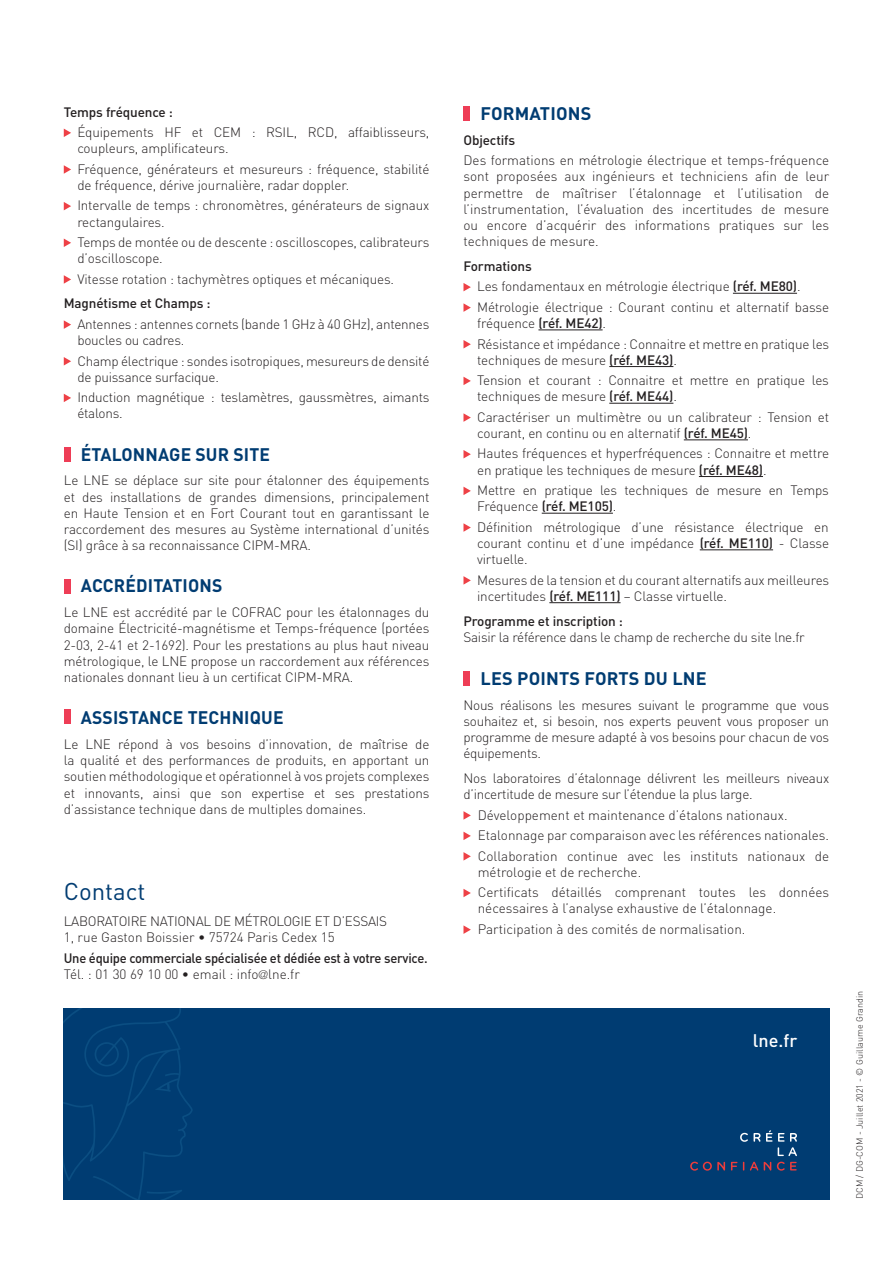
<style>
.page{position:relative;width:893px;height:1263px;background:#fff}
.page>*{position:absolute;margin:0;border:0;box-sizing:border-box;transform-origin:0 0}
.t1{font:24px "DINOT";color:#003c72}
.t2{font:700 18px "DINOT";letter-spacing:.01em;color:#003c72}
.t3{font:500 18px "DINOT";color:#fff}
.t4{font:300 13.5px/16.2px "DINOT";letter-spacing:-.01em;color:#231f20}
.t5{font:500 13.5px/16.5px "DINOT";letter-spacing:-.02em;color:#231f20;scale:.96 1}
.t6{font:500 13.5px "DINOT";letter-spacing:-.02em;color:#231f20}
.t7{font:300 9px "DINOT";color:#231f20}
.s1{font-weight:300}
.s2{font-family:"Helvetica Neue";font-weight:100;font-stretch:condensed;font-size:12px}
.s3{font-weight:500}
</style>
<div class="page">
<svg style="left:64px;top:129px;width:7px;height:8px"></svg>
<svg style="left:64px;top:165px;width:7px;height:9px"></svg>
<svg style="left:64px;top:202px;width:7px;height:8px"></svg>
<svg style="left:64px;top:239px;width:7px;height:8px"></svg>
<svg style="left:64px;top:275px;width:7px;height:9px"></svg>
<svg style="left:64px;top:320px;width:7px;height:9px"></svg>
<svg style="left:64px;top:357px;width:7px;height:8px"></svg>
<svg style="left:64px;top:394px;width:7px;height:8px"></svg>
<div style="left:64px;top:1008px;width:765px;height:191px;background:#003c72"></div>
<svg style="left:750px;top:1162px;width:8px;height:9px"></svg>
<svg style="left:764px;top:1162px;width:7px;height:8px"></svg>
<svg style="left:690px;top:1162px;width:35px;height:8px"></svg>
<svg style="left:731px;top:1162px;width:6px;height:8px"></svg>
<svg style="left:777px;top:1162px;width:20px;height:8px"></svg>
<svg style="left:740px;top:1130px;width:32px;height:12px"></svg>
<svg style="left:778px;top:1133px;width:19px;height:23px"></svg>
<div style="left:64px;top:579px;width:7px;height:15px;background:#ee3d56"></div>
<svg style="left:64px;top:1008px;width:129px;height:191px"></svg>
<svg style="left:463px;top:811px;width:8px;height:9px"></svg>
<svg style="left:463px;top:832px;width:8px;height:8px"></svg>
<svg style="left:463px;top:852px;width:8px;height:8px"></svg>
<svg style="left:463px;top:889px;width:8px;height:8px"></svg>
<svg style="left:463px;top:925px;width:8px;height:9px"></svg>
<div style="left:463px;top:671px;width:7px;height:15px;background:#ee3d56"></div>
<hr style="left:733px;top:293px;width:64px;height:1px;background:#231f20">
<hr style="left:538px;top:329px;width:65px;height:1px;background:#231f20">
<hr style="left:609px;top:366px;width:64px;height:1px;background:#231f20">
<hr style="left:609px;top:403px;width:64px;height:1px;background:#231f20">
<hr style="left:684px;top:439px;width:64px;height:1px;background:#231f20">
<hr style="left:699px;top:476px;width:64px;height:1px;background:#231f20">
<hr style="left:542px;top:513px;width:71px;height:1px;background:#231f20">
<hr style="left:700px;top:549px;width:73px;height:1px;background:#231f20">
<hr style="left:549px;top:602px;width:72px;height:1px;background:#231f20">
<svg style="left:463px;top:283px;width:8px;height:8px"></svg>
<svg style="left:463px;top:303px;width:8px;height:9px"></svg>
<svg style="left:463px;top:340px;width:8px;height:8px"></svg>
<svg style="left:463px;top:377px;width:8px;height:8px"></svg>
<svg style="left:463px;top:413px;width:8px;height:9px"></svg>
<svg style="left:463px;top:450px;width:8px;height:8px"></svg>
<svg style="left:463px;top:487px;width:8px;height:8px"></svg>
<svg style="left:463px;top:523px;width:8px;height:9px"></svg>
<svg style="left:463px;top:576px;width:8px;height:9px"></svg>
<div style="left:64px;top:447px;width:7px;height:15px;background:#ee3d56"></div>
<div style="left:64px;top:709px;width:7px;height:15px;background:#ee3d56"></div>
<div style="left:463px;top:106px;width:7px;height:15px;background:#ee3d56"></div>
<p class="t6" style="left:64px;top:103px;width:111px">Temps fréquence :</p>
<p class="t4" style="left:77px;top:124px;width:354px">Équipements HF et CEM : RSIL, RCD, affaiblisseurs, coupleurs, amplificateurs.</p>
<p class="t4" style="left:77px;top:161px;width:354px">Fréquence, générateurs et mesureurs : fréquence, stabilité de fréquence, dérive journalière, radar doppler.</p>
<p class="t4" style="left:77px;top:197px;width:354px">Intervalle de temps : chronomètres, générateurs de signaux rectangulaires.</p>
<p class="t4" style="left:77px;top:234px;width:354px">Temps de montée ou de descente : oscilloscopes, calibrateurs d’oscilloscope.</p>
<p class="t4" style="left:77px;top:271px;width:318px">Vitesse rotation : tachymètres optiques et mécaniques.</p>
<p class="t6" style="left:64px;top:295px;width:148px">Magnétisme et Champs :</p>
<p class="t4" style="left:77px;top:316px;width:354px">Antennes : antennes cornets (bande 1 GHz à 40 GHz), antennes boucles ou cadres.</p>
<p class="t4" style="left:77px;top:352px;width:354px">Champ électrique : sondes isotropiques, mesureurs de densité de puissance surfacique.</p>
<p class="t4" style="left:77px;top:389px;width:354px">Induction magnétique : teslamètres, gaussmètres, aimants étalons.</p>
<h2 class="t2" style="left:81px;top:442px;width:191px">ÉTALONNAGE SUR SITE</h2>
<p class="t4" style="left:64px;top:472px;width:367px;text-align:justify">Le LNE se déplace sur site pour étalonner des équipements et des installations de grandes dimensions, principalement en Haute Tension et en Fort Courant tout en garantissant le raccordement des mesures au Système international d’unités (SI) grâce à sa reconnaissance CIPM-MRA.</p>
<h2 class="t2" style="left:81px;top:574px;width:143px">ACCRÉDITATIONS</h2>
<p class="t4" style="left:64px;top:604px;width:367px;text-align:justify">Le LNE est accrédité par le COFRAC pour les étalonnages du domaine Électricité-magnétisme et Temps-fréquence (portées 2-03, 2-41 et 2-1692). Pour les prestations au plus haut niveau métrologique, le LNE propose un raccordement aux références nationales donnant lieu à un certificat CIPM-MRA.</p>
<h2 class="t2" style="left:81px;top:706px;width:204px">ASSISTANCE TECHNIQUE</h2>
<p class="t4" style="left:64px;top:736px;width:367px;text-align:justify">Le LNE répond à vos besoins d’innovation, de maîtrise de la qualité et des performances de produits, en apportant un soutien méthodologique et opérationnel à vos projets complexes et innovants, ainsi que son expertise et ses prestations d’assistance technique dans de multiples domaines.</p>
<h1 class="t1" style="left:64px;top:876px;width:83px">Contact</h1>
<p class="t4" style="left:64px;top:912px;width:325px">LABORATOIRE NATIONAL DE MÉTROLOGIE ET D’ESSAIS<br>1, rue Gaston Boissier • 75724 Paris Cedex 15</p>
<p class="t5" style="left:64px;top:949px;width:381px">Une équipe commerciale spécialisée et dédiée est à votre service.<br><span class="s1">Tél. : 01 30 69 10 00 • email : info</span><span class="s2">@</span><span class="s1">lne.fr</span></p>
<h2 class="t2" style="left:481px;top:102px;width:112px">FORMATIONS</h2>
<p class="t6" style="left:463px;top:131px;width:53px">Objectifs</p>
<p class="t4" style="left:463px;top:152px;width:367px;text-align:justify">Des formations en métrologie électrique et temps-fréquence sont proposées aux ingénieurs et techniciens afin de leur permettre de maîtriser l’étalonnage et l’utilisation de l’instrumentation, l’évaluation des incertitudes de mesure ou encore d’acquérir des informations pratiques sur les techniques de mesure.</p>
<p class="t4" style="left:477px;top:256px;width:353px;line-height:20.4px;text-indent:-14px"><span class="s3">Formations<br></span>Les fondamentaux en métrologie électrique <span class="s3">(réf. ME80)</span>.<br>Métrologie électrique : Courant continu et alternatif basse</p>
<p class="t4" style="left:477px;top:313px;width:354px;line-height:20.4px">fréquence <span class="s3">(réf. ME42)</span>.<br>Résistance et impédance : Connaitre et mettre en pratique les</p>
<p class="t4" style="left:477px;top:349px;width:353px;line-height:20.4px">techniques de mesure <span class="s3">(réf. ME43)</span>.<br>Tension et courant : Connaitre et mettre en pratique les</p>
<p class="t4" style="left:477px;top:386px;width:353px;line-height:20.4px">techniques de mesure <span class="s3">(réf. ME44)</span>.<br>Caractériser un multimètre ou un calibrateur : Tension et</p>
<p class="t4" style="left:477px;top:423px;width:353px;line-height:20.4px">courant, en continu ou en alternatif <span class="s3">(réf. ME45)</span>.<br>Hautes fréquences et hyperfréquences : Connaitre et mettre</p>
<p class="t4" style="left:477px;top:459px;width:353px;line-height:20.4px">en pratique les techniques de mesure <span class="s3">(réf. ME48)</span>.<br>Mettre en pratique les techniques de mesure en Temps</p>
<p class="t4" style="left:477px;top:496px;width:353px;line-height:20.4px">Fréquence <span class="s3">(réf. ME105)</span>.<br>Définition métrologique d’une résistance électrique en</p>
<p class="t4" style="left:477px;top:535px;width:354px">courant continu et d’une impédance <span class="s3">(réf. ME110)</span> - Classe virtuelle.</p>
<p class="t4" style="left:477px;top:571px;width:354px">Mesures de la tension et du courant alternatifs aux meilleures incertitudes <span class="s3">(réf. ME111)</span> – Classe virtuelle.</p>
<p class="t6" style="left:463px;top:612px;width:161px">Programme et inscription :</p>
<p class="t4" style="left:463px;top:629px;width:343px">Saisir la référence dans le champ de recherche du site lne.fr</p>
<h2 class="t2" style="left:481px;top:667px;width:228px">LES POINTS FORTS DU LNE</h2>
<p class="t4" style="left:463px;top:697px;width:367px;text-align:justify">Nous réalisons les mesures suivant le programme que vous souhaitez et, si besoin, nos experts peuvent vous proposer un programme de mesure adapté à vos besoins pour chacun de vos équipements.</p>
<p class="t4" style="left:463px;top:770px;width:367px">Nos laboratoires d’étalonnage délivrent les meilleurs niveaux d’incertitude de mesure sur l’étendue la plus large.</p>
<p class="t4" style="left:478px;top:804px;width:353px;line-height:20.4px">Développement et maintenance d’étalons nationaux.<br>Etalonnage par comparaison avec les références nationales.<br>Collaboration continue avec les instituts nationaux de</p>
<p class="t4" style="left:478px;top:862px;width:353px;line-height:20.4px">métrologie et de recherche.<br>Certificats détaillés comprenant toutes les données</p>
<p class="t4" style="left:478px;top:898px;width:300px;line-height:20.4px">nécessaires à l’analyse exhaustive de l’étalonnage.<br>Participation à des comités de normalisation.</p>
<h2 class="t3" style="left:753px;top:1029px;width:46px">lne.fr</h2>
<p class="t7" style="left:854px;top:1199px;width:210px;rotate:-90deg">DCM / DG-COM - Juillet 2021 - © Guillaume Grandin</p>
</div>
